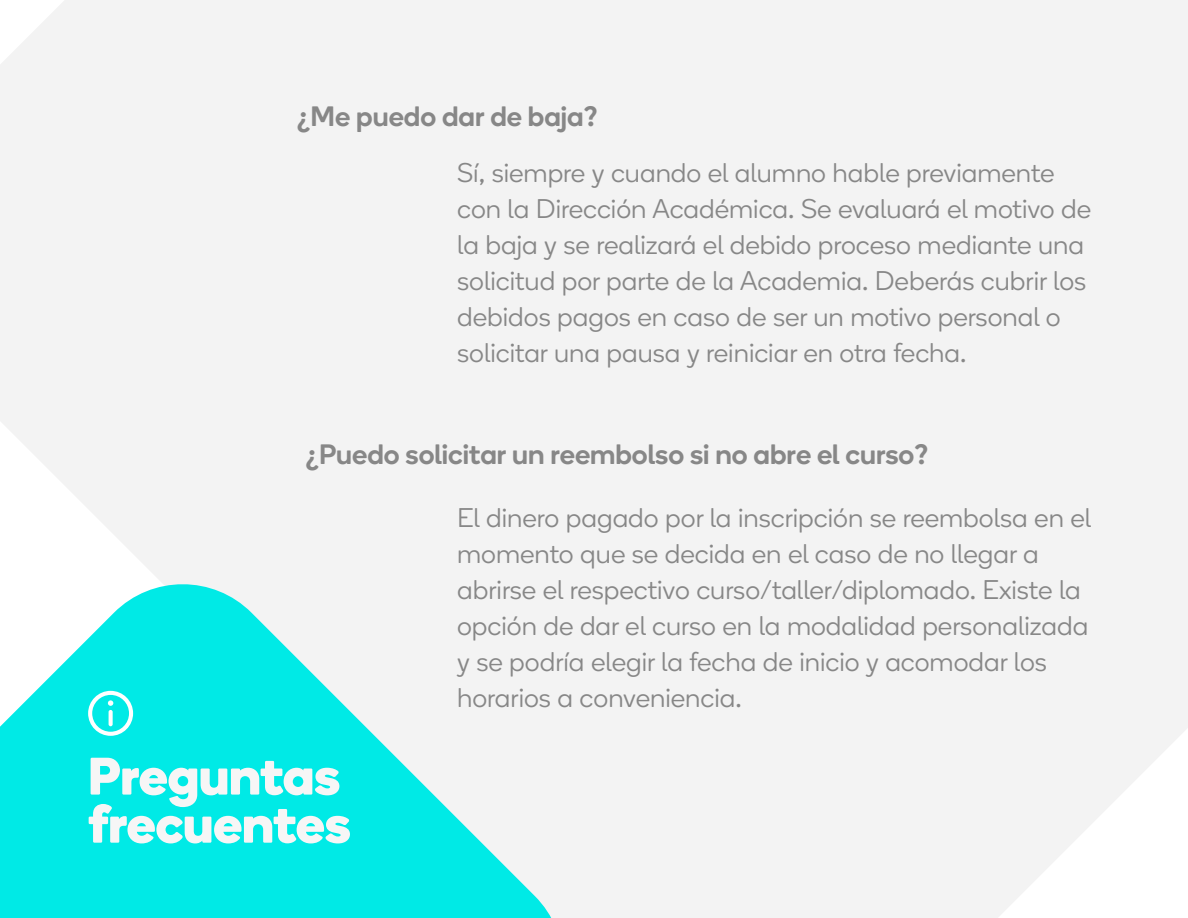
<style>
.page{position:relative;width:1188px;height:918px;background:#f3f3f3}
.page>*{position:absolute;margin:0;border:0;box-sizing:border-box;transform-origin:0 0}
.t1{font:700 52.65px/48.2px "Boing";color:#f6f6f6}
.t2{font:500 28.05px "Boing";color:#878787}
.t3{font:300 27px/36px "Boing";color:#878787}
</style>
<div class="page">
<svg style="left:0;top:575px;width:573px;height:343px;fill:#00eae6"></svg>
<svg style="left:88px;top:691px;width:45px;height:45px"></svg>
<svg style="left:109px;top:710px;width:4px;height:16px"></svg>
<p class="t2" style="left:297px;top:97px;width:302px">¿Me puedo dar de baja?</p>
<p class="t3" style="left:457px;top:155px;width:636px">Sí, siempre y cuando el alumno hable previamente con la Dirección Académica. Se evaluará el motivo de la baja y se realizará el debido proceso mediante una solicitud por parte de la Academia. Deberás cubrir los debidos pagos en caso de ser un motivo personal o solicitar una pausa y reiniciar en otra fecha.</p>
<p class="t2" style="left:305px;top:435px;width:624px">¿Puedo solicitar un reembolso si no abre el curso?</p>
<h1 class="t1" style="left:88px;top:751px;width:264px">Preguntas frecuentes</h1>
<p class="t3" style="left:457px;top:500px;width:636px">El dinero pagado por la inscripción se reembolsa en el momento que se decida en el caso de no llegar a abrirse el respectivo curso/taller/diplomado. Existe la opción de dar el curso en la modalidad personalizada y se podría elegir la fecha de inicio y acomodar los horarios a conveniencia.</p>
</div>
